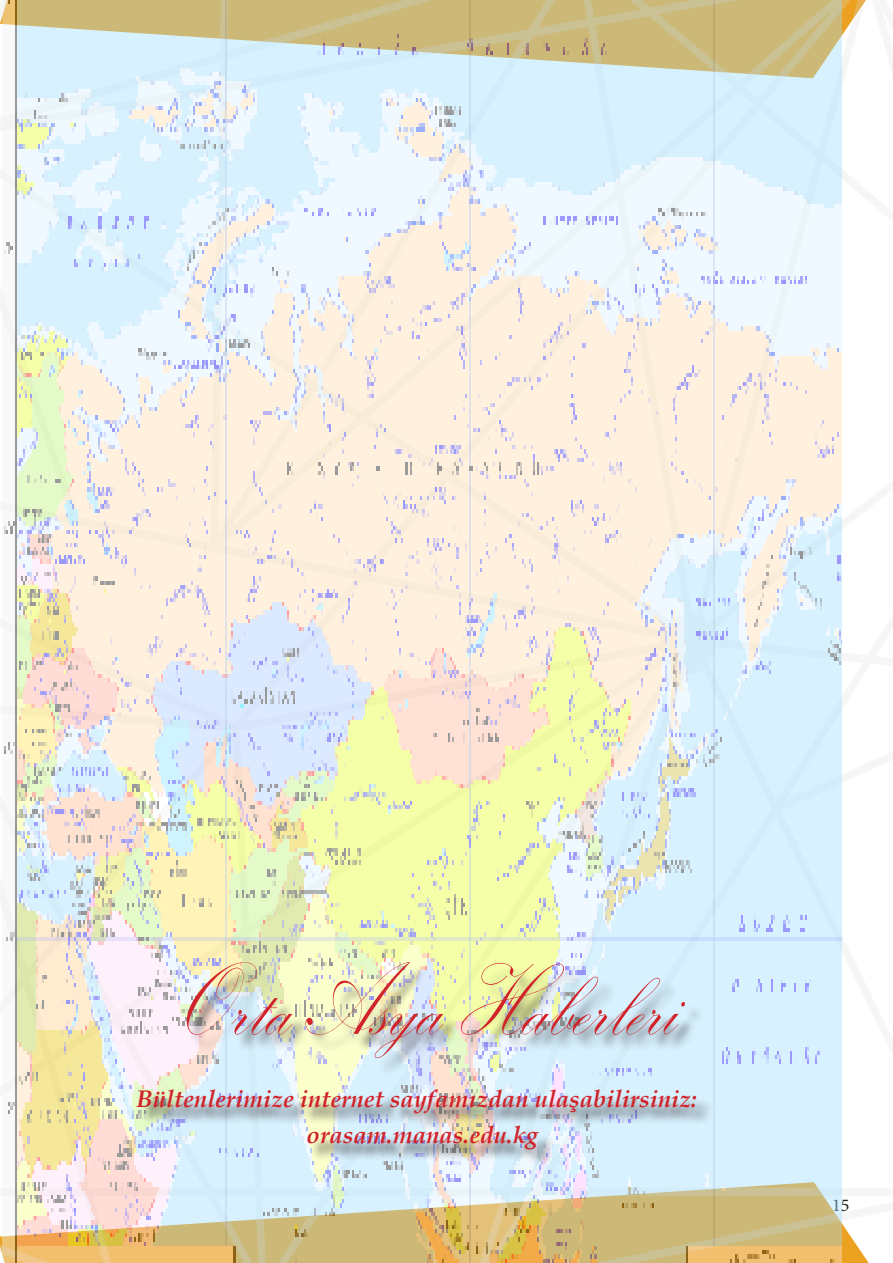
<style>
.page{position:relative;width:893px;height:1263px;background:#fff}
.page>*{position:absolute;margin:0;border:0;box-sizing:border-box;transform-origin:0 0}
.t1{font:105px "Kunstler Script";color:#d1232a;scale:.81 1}
.t2{font:italic 700 24px "Book Antiqua";color:#d1232a}
.t3{font:18px "Minion Pro";color:#231f20}
</style>
<div class="page">
<img style="left:3px;top:0;width:839px;height:1263px">
<div style="left:189px;top:965px;width:514px;height:111px;background:#231f20;opacity:.75"></div>
<div style="left:140px;top:1092px;width:574px;height:76px;background:#231f20;opacity:.75"></div>
<p class="t1" style="left:169px;top:947px;width:627px">Orta Asya Haberleri</p>
<p class="t2" style="left:136px;top:1082px;width:562px">Bültenlerimize internet sayfamızdan ulaşabilirsiniz:</p>
<p class="t2" style="left:307px;top:1118px;width:233px">orasam.manas.edu.kg</p>
<p class="t3" style="left:832px;top:1193px;width:19px">15</p>
</div>
